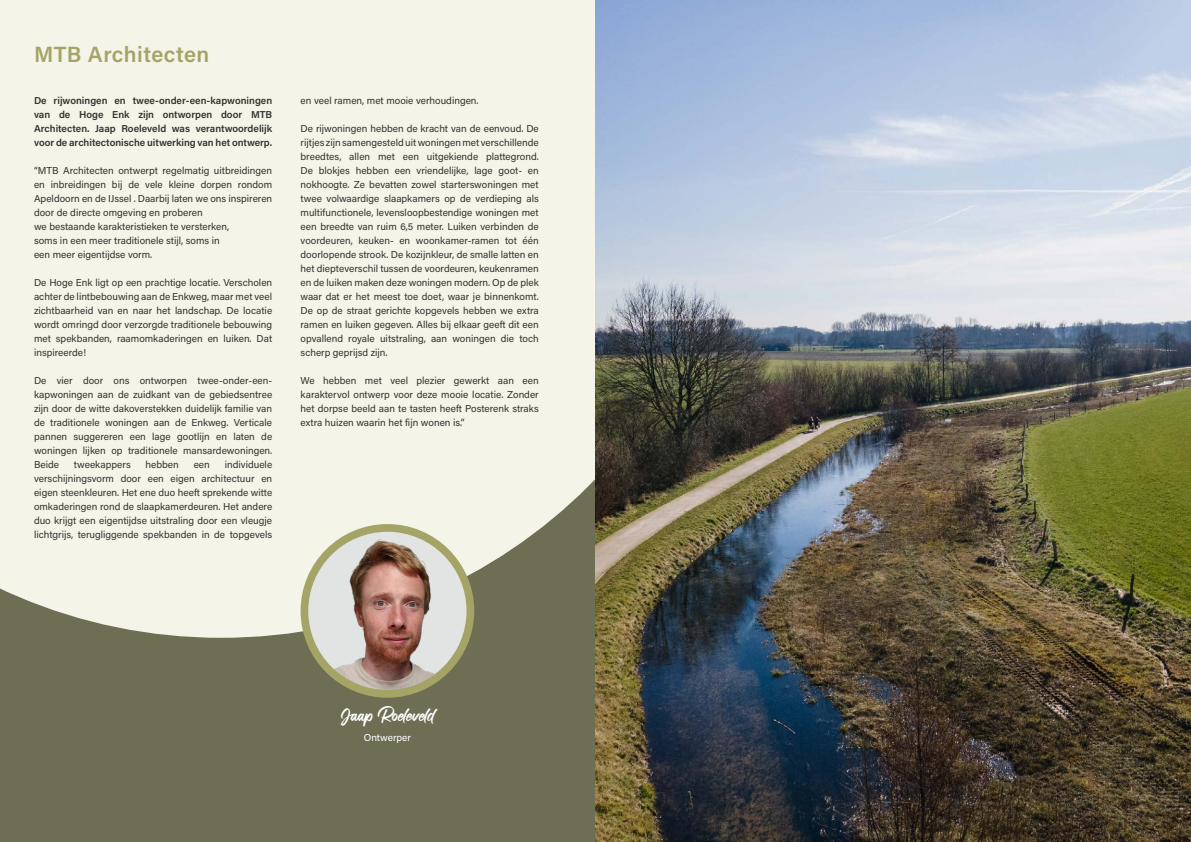
<style>
.page{position:relative;width:1191px;height:842px;background:#fff}
.page>*{position:absolute;margin:0;border:0;box-sizing:border-box;transform-origin:0 0}
.t1{font:600 22px "Acumin Pro";letter-spacing:.02em;color:#a5a467}
.t2{font:16px "Fallinlove";color:#fff}
.t3{font:10px/14px "Acumin Pro";color:#303231;text-align:justify}
.t4{font:600 10px/14px "Acumin Pro";color:#303231;text-align:justify}
.t5{font:10px "Acumin Pro";color:#fff}
</style>
<div class="page">
<div style="left:0;top:455px;width:595px;height:387px;background:#6e6e55"></div>
<div style="left:0;top:0;width:595px;height:638px;background:#f4f4e8"></div>
<svg style="left:304px;top:528px;width:166px;height:166px;fill:#e2e4e4"></svg>
<img style="left:326px;top:528px;width:128px;height:165px">
<div style="left:300px;top:524px;width:174px;height:174px;border:8px solid #a5a467;border-radius:50%"></div>
<img style="left:595px;top:0;width:596px;height:842px">
<h1 class="t1" style="left:34px;top:39px;width:177px">MTB Architecten</h1>
<p class="t4" style="left:34px;top:93px;width:240px">De rijwoningen en twee-onder-een-kapwoningen van de Hoge Enk zijn ontworpen door MTB Architecten. Jaap Roeleveld was verantwoordelijk voor de architectonische uitwerking van het ontwerp.</p>
<p class="t3" style="left:34px;top:163px;width:240px;text-align:left">“MTB Architecten ontwerpt regelmatig uitbreidingen en inbreidingen bij de vele kleine dorpen rondom Apeldoorn en de IJssel . Daarbij laten we ons inspireren door de directe omgeving en proberen<br>we bestaande karakteristieken te versterken,<br>soms in een meer traditionele stijl, soms in<br>een meer eigentijdse vorm.</p>
<p class="t3" style="left:34px;top:275px;width:240px">De Hoge Enk ligt op een prachtige locatie. Verscholen achter de lintbebouwing aan de Enkweg, maar met veel zichtbaarheid van en naar het landschap. De locatie wordt omringd door verzorgde traditionele bebouwing met spekbanden, raamomkaderingen en luiken. Dat inspireerde!</p>
<p class="t3" style="left:34px;top:373px;width:240px">De vier door ons ontworpen twee-onder-een&shy;kapwoningen aan de zuidkant van de gebiedsentree zijn door de witte dakoverstekken duidelijk familie van de traditionele woningen aan de Enkweg. Verticale pannen suggereren een lage gootlijn en laten de woningen lijken op traditionele mansardewoningen.<br>Beide</p>
<p class="t3" style="left:34px;top:457px;width:240px;text-indent:191px">individuele verschijningsvorm door een eigen architectuur en eigen steenkleuren. Het ene duo heeft sprekende witte omkaderingen rond de slaapkamerdeuren. Het andere duo krijgt een eigentijdse uitstraling door een vleugje lichtgrijs, terugliggende spekbanden in de topgevels</p>
<p class="t3" style="left:74px;top:457px;width:58px">tweekappers</p>
<p class="t3" style="left:146px;top:457px;width:35px">hebben</p>
<p class="t3" style="left:194px;top:457px;width:18px">een</p>
<p class="t3" style="left:300px;top:93px;width:179px">en veel ramen, met mooie verhoudingen.</p>
<p class="t3" style="left:300px;top:121px;width:240px">De rijwoningen hebben de kracht van de eenvoud. De rijtjes zijn samengesteld uit woningen met verschillende breedtes, allen met een uitgekiende plattegrond.<br>De blokjes hebben een vriendelijke, lage goot- en nokhoogte. Ze bevatten zowel starterswoningen met twee volwaardige slaapkamers op de verdieping als multifunctionele, levensloopbestendige woningen met een breedte van ruim 6,5 meter. Luiken verbinden de voordeuren, keuken- en woonkamer-ramen tot één doorlopende strook. De kozijnkleur, de smalle latten en het diepteverschil tussen de voordeuren, keukenramen en de luiken maken deze woningen modern. Op de plek waar dat er het meest toe doet, waar je binnenkomt.<br>De op de straat gerichte kopgevels hebben we extra ramen en luiken gegeven. Alles bij elkaar geeft dit een opvallend royale uitstraling, aan woningen die toch scherp geprijsd zijn.</p>
<p class="t3" style="left:300px;top:373px;width:240px">We hebben met veel plezier gewerkt aan een karaktervol ontwerp voor deze mooie locatie. Zonder het dorpse beeld aan te tasten heeft Posterenk straks extra huizen waarin het fijn wonen is.”</p>
<h2 class="t2" style="left:340px;top:706px;width:95px">Jaap Roeleveld</h2>
<p class="t5" style="left:364px;top:730px;width:49px">Ontwerper</p>
</div>
